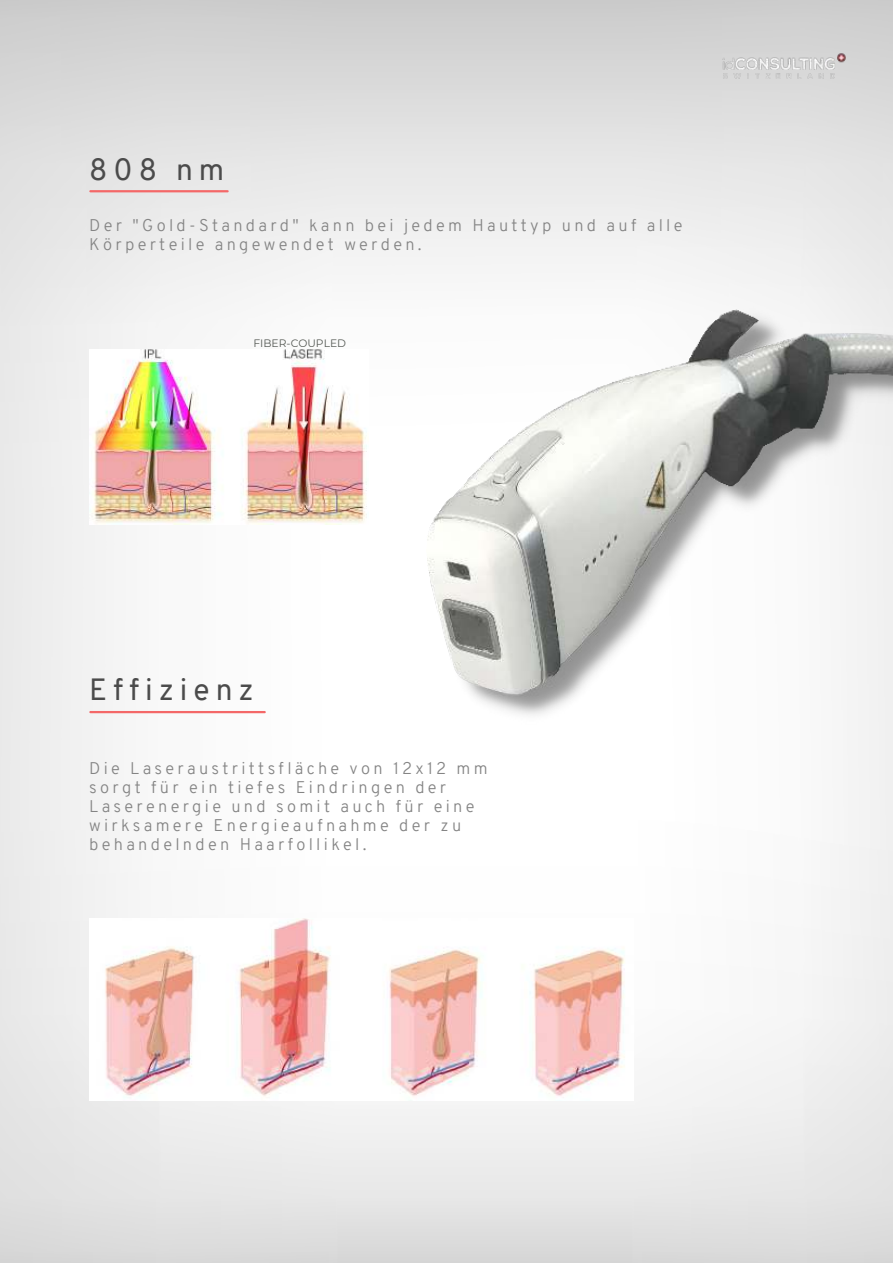
<style>
.page{position:relative;width:893px;height:1264px;background:#fff}
.page>*{position:absolute;margin:0;border:0;box-sizing:border-box;transform-origin:0 0}
.t1{font:30px "Overpass";letter-spacing:.2em;color:#4b4b4b}
.t2{font:300 16.5px/19px "Overpass";letter-spacing:.2em;color:#848484}
.t3{font:10.8px "Montserrat";color:#545853}
</style>
<div class="page">
<img style="left:0;top:0;width:892px;height:1262px">
<hr style="left:90px;top:711px;width:175px;height:2px;background:#f46868">
<img style="left:720px;top:50px;width:127px;height:31px">
<img style="left:426px;top:307px;width:466px;height:417px">
<img style="left:89px;top:918px;width:544px;height:182px">
<hr style="left:90px;top:190px;width:137px;height:2px;background:#f46868">
<img style="left:89px;top:349px;width:279px;height:176px">
<h1 class="t1" style="left:89px;top:148px;width:136px">808 nm</h1>
<p class="t2" style="left:89px;top:216px;width:594px">Der "Gold-Standard" kann bei jedem Hauttyp und auf alle<br>Körperteile angewendet werden.</p>
<p class="t3" style="left:253px;top:336px;width:94px">FIBER-COUPLED</p>
<h1 class="t1" style="left:89px;top:668px;width:166px">Effizienz</h1>
<p class="t2" style="left:89px;top:758px;width:400px">Die Laseraustrittsfläche von 12x12 mm sorgt für ein tiefes Eindringen der Laserenergie und somit auch für eine wirksamere Energieaufnahme der zu behandelnden Haarfollikel.</p>
</div>
